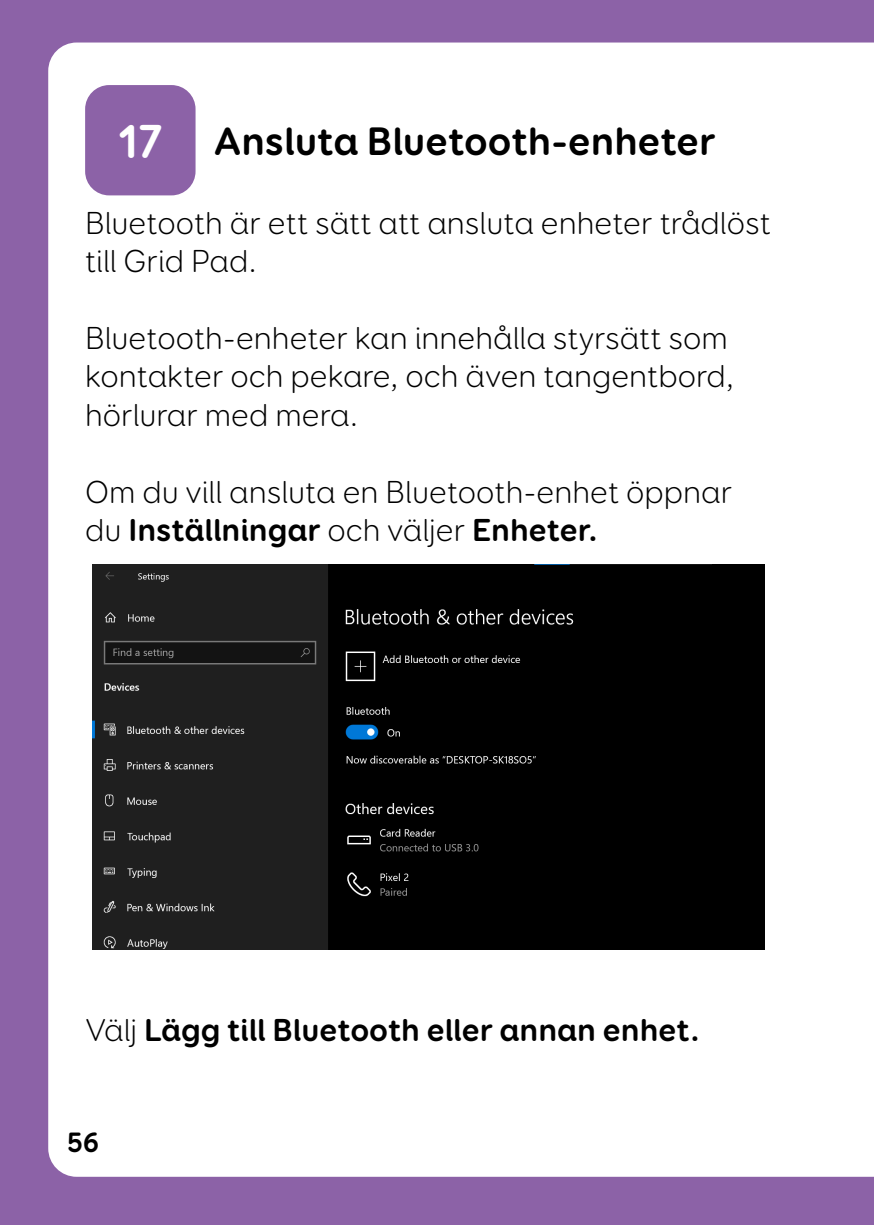
<style>
.page{position:relative;width:874px;height:1225px;background:#fff}
.page>*{position:absolute;margin:0;border:0;box-sizing:border-box;transform-origin:0 0}
.t1{font:700 40px "Booster Next FY";color:#000}
.t2{font:300 32px/38.4px "Booster Next FY";color:#000}
.t3{font:700 32px "Booster Next FY";color:#000}
.t4{font:700 28px "Booster Next FY";color:#000}
.s1{font-size:48px;color:#fff}
.s2{font-weight:700}
.s3{font-weight:300}
</style>
<div class="page">
<div style="left:0;top:0;width:873px;height:1225px;background:#8c62a7"></div>
<div style="left:48px;top:43px;width:825px;height:1133px;background:#fff"></div>
<div style="left:85px;top:85px;width:110px;height:110px;background:#8c62a7;border-radius:24px"></div>
<img style="left:92px;top:564px;width:672px;height:386px">
<p class="t1" style="left:118px;top:116px;width:598px"><span class="s1">17</span> Ansluta Bluetooth-enheter</p>
<p class="t2" style="left:85px;top:203px;width:687px">Bluetooth är ett sätt att ansluta enheter trådlöst till Grid Pad.</p>
<p class="t2" style="left:85px;top:319px;width:650px">Bluetooth-enheter kan innehålla styrsätt som kontakter och pekare, och även tangentbord, hörlurar med mera.</p>
<p class="t2" style="left:85px;top:472px;width:648px">Om du vill ansluta en Bluetooth-enhet öppnar du <span class="s2">Inställningar</span> och väljer <span class="s2">Enheter.</span></p>
<p class="t3" style="left:85px;top:1009px;width:616px"><span class="s3">Välj</span> Lägg till Bluetooth eller annan enhet.</p>
<p class="t4" style="left:67px;top:1125px;width:34px">56</p>
</div>
